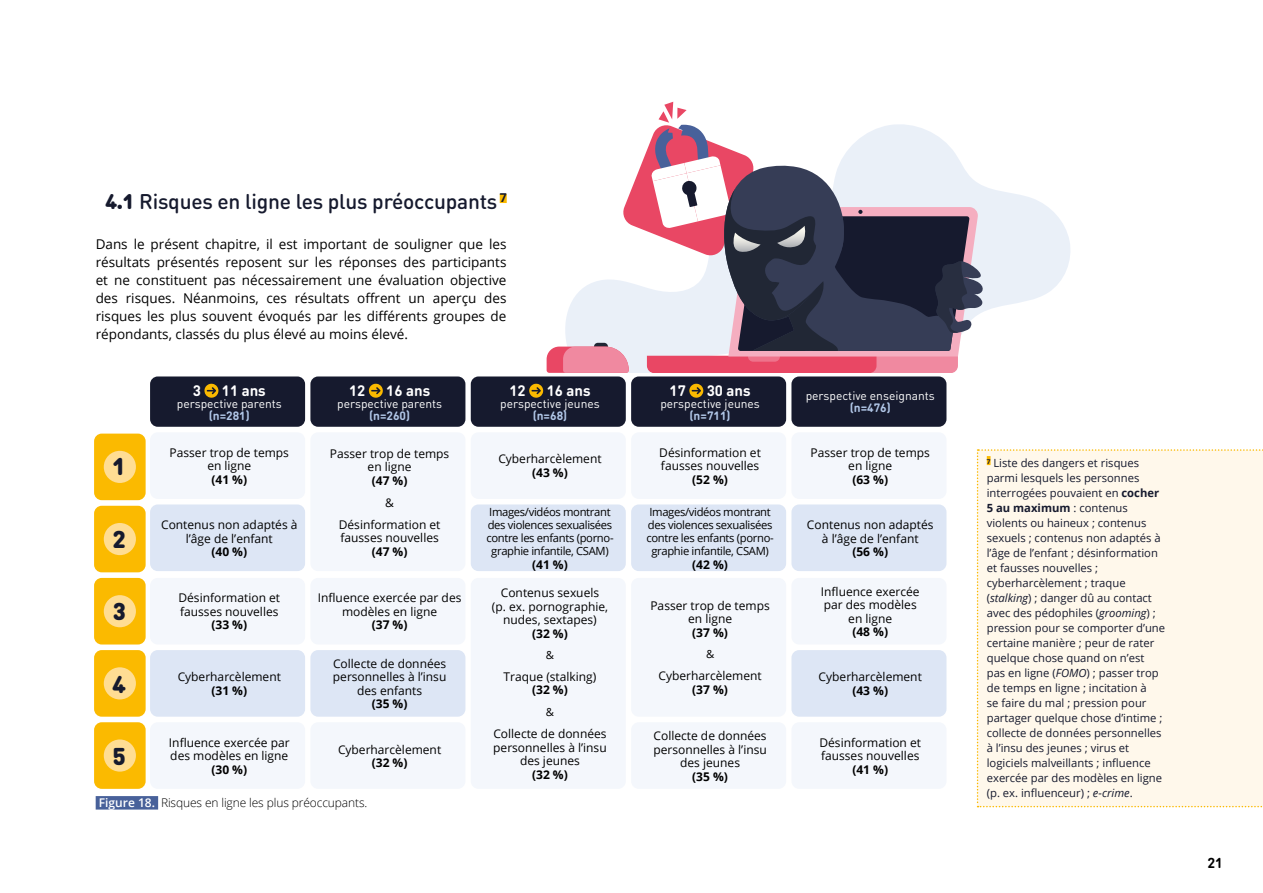
<style>
.page{position:relative;width:1263px;height:893px;background:#fff}
.page>*{position:absolute;margin:0;border:0;box-sizing:border-box;transform-origin:0 0}
.t1{font:900 24px "DIN Round Pro";color:#161a2e}
.t2{font:500 21px "DIN Round Pro";letter-spacing:-.01em;color:#161a2e}
.t3{font:700 15px "DIN Round Pro";color:#fff}
.t4{font:700 14.25px "DIN Round Pro";color:#000}
.t5{font:13.5px/18px "Open Sans";color:#000;text-align:justify}
.t6{font:12px/13.5px "Open Sans";color:#000;text-align:center}
.t7{font:12px/12px "DIN Round Pro";color:#fff;text-align:center}
.Mention_de_graphe__figure{font:300 12px "Open Sans";letter-spacing:-.01em;color:#000}
.t8{font:700 12px "Open Sans";color:#000}
.Légende{font:11.25px/15px "Open Sans";color:#161a2e}
.t9{font:11.25px/13px "Open Sans";letter-spacing:-.03em;color:#000;text-align:center}
.s1{font-weight:900}
.s2{font-weight:700;color:#b1c7e8}
.s3{font-weight:700}
.s4{font-weight:600;color:#fff}
.s5{font-style:italic}
</style>
<div class="page">
<div style="left:150px;top:376px;width:155px;height:51px;background:#161a2e;border-radius:8px"></div>
<div style="left:150px;top:432px;width:155px;height:67px;background:#f4f7fc;border-radius:8px"></div>
<div style="left:150px;top:578px;width:155px;height:66px;background:#f4f7fc;border-radius:8px"></div>
<div style="left:150px;top:722px;width:155px;height:67px;background:#f4f7fc;border-radius:8px"></div>
<div style="left:150px;top:650px;width:155px;height:67px;background:#dde6f5;border-radius:8px"></div>
<div style="left:150px;top:504px;width:155px;height:67px;background:#dde6f5;border-radius:8px"></div>
<div style="left:94px;top:434px;width:52px;height:66px;background:#fbba00;border-radius:8px"></div>
<div style="left:94px;top:578px;width:52px;height:66px;background:#fbba00;border-radius:8px"></div>
<div style="left:94px;top:506px;width:52px;height:66px;background:#fbba00;border-radius:8px"></div>
<div style="left:94px;top:650px;width:52px;height:67px;background:#fbba00;border-radius:8px"></div>
<div style="left:94px;top:722px;width:52px;height:67px;background:#fbba00;border-radius:8px"></div>
<div style="left:310px;top:376px;width:155px;height:51px;background:#161a2e;border-radius:8px"></div>
<div style="left:471px;top:376px;width:155px;height:51px;background:#161a2e;border-radius:8px"></div>
<div style="left:631px;top:376px;width:155px;height:51px;background:#161a2e;border-radius:8px"></div>
<div style="left:791px;top:376px;width:155px;height:51px;background:#161a2e;border-radius:8px"></div>
<div style="left:471px;top:432px;width:155px;height:67px;background:#f4f7fc;border-radius:8px"></div>
<div style="left:631px;top:432px;width:155px;height:67px;background:#f4f7fc;border-radius:8px"></div>
<div style="left:791px;top:432px;width:155px;height:67px;background:#f4f7fc;border-radius:8px"></div>
<div style="left:310px;top:578px;width:155px;height:66px;background:#f4f7fc;border-radius:8px"></div>
<div style="left:471px;top:578px;width:155px;height:211px;background:#f4f7fc;border-radius:8px"></div>
<div style="left:631px;top:578px;width:155px;height:139px;background:#f4f7fc;border-radius:8px"></div>
<div style="left:791px;top:578px;width:155px;height:66px;background:#f4f7fc;border-radius:8px"></div>
<div style="left:310px;top:722px;width:155px;height:67px;background:#f4f7fc;border-radius:8px"></div>
<div style="left:631px;top:722px;width:155px;height:67px;background:#f4f7fc;border-radius:8px"></div>
<div style="left:791px;top:722px;width:155px;height:67px;background:#f4f7fc;border-radius:8px"></div>
<div style="left:310px;top:650px;width:155px;height:67px;background:#dde6f5;border-radius:8px"></div>
<div style="left:791px;top:650px;width:155px;height:67px;background:#dde6f5;border-radius:8px"></div>
<div style="left:310px;top:432px;width:155px;height:139px;background:#f4f7fc;border-radius:8px"></div>
<div style="left:471px;top:504px;width:155px;height:67px;background:#dde6f5;border-radius:8px"></div>
<div style="left:631px;top:504px;width:155px;height:67px;background:#dde6f5;border-radius:8px"></div>
<div style="left:791px;top:504px;width:155px;height:67px;background:#dde6f5;border-radius:8px"></div>
<div style="left:104px;top:451px;width:32px;height:32px;background:#ffdd93;border-radius:50%"></div>
<div style="left:104px;top:523px;width:32px;height:32px;background:#ffdd93;border-radius:50%"></div>
<div style="left:104px;top:595px;width:32px;height:32px;background:#ffdd93;border-radius:50%"></div>
<div style="left:104px;top:667px;width:32px;height:32px;background:#ffdd93;border-radius:50%"></div>
<div style="left:104px;top:739px;width:32px;height:33px;background:#ffdd93;border-radius:50%"></div>
<div style="left:500px;top:194px;width:7px;height:9px;background:#fbba00"></div>
<svg style="left:204px;top:383px;width:14px;height:15px"></svg>
<svg style="left:368px;top:383px;width:15px;height:15px"></svg>
<svg style="left:529px;top:383px;width:14px;height:15px"></svg>
<svg style="left:689px;top:383px;width:14px;height:15px"></svg>
<div style="left:96px;top:796px;width:62px;height:14px;background:#48619a"></div>
<div style="left:977px;top:449px;width:286px;height:358px;background:#fff8eb"></div>
<svg style="left:987px;top:188px;width:83px;height:122px;fill:#eaf0f8"></svg>
<svg style="left:547px;top:102px;width:440px;height:271px"></svg>
<h3 class="t2" style="left:105px;top:187px;width:403px"><span class="s1">4.1</span> Risques en ligne les plus préoccupants <sup>7</sup></h3>
<p class="t5" style="left:96px;top:235px;width:412px">Dans le présent chapitre, il est important de souligner que les résultats présentés reposent sur les réponses des participants et ne constituent pas nécessairement une évaluation objective des risques. Néanmoins, ces résultats offrent un aperçu des risques les plus souvent évoqués par les différents groupes de répondants, classés du plus élevé au moins élevé.</p>
<p class="t3" style="left:193px;top:380px;width:10px">3</p>
<p class="t3" style="left:222px;top:380px;width:45px">11 ans</p>
<p class="t7" style="left:177px;top:397px;width:106px">perspective parents <span class="s2">(n=281)</span></p>
<p class="t3" style="left:349px;top:380px;width:18px">12</p>
<p class="t3" style="left:386px;top:380px;width:45px">16 ans</p>
<p class="t7" style="left:337px;top:397px;width:106px">perspective parents <span class="s2">(n=260)</span></p>
<p class="t3" style="left:509px;top:380px;width:18px">12</p>
<p class="t3" style="left:547px;top:380px;width:45px">16 ans</p>
<p class="t7" style="left:500px;top:397px;width:101px">perspective jeunes <span class="s2">(n=68)</span></p>
<p class="t3" style="left:669px;top:380px;width:18px">17</p>
<p class="t3" style="left:707px;top:380px;width:45px">30 ans</p>
<p class="t7" style="left:660px;top:397px;width:101px">perspective jeunes <span class="s2">(n=711)</span></p>
<p class="t7" style="left:806px;top:389px;width:131px">perspective enseignants <span class="s2">(n=476)</span></p>
<p class="t1" style="left:112px;top:448px;width:15px">1</p>
<p class="t6" style="left:170px;top:445px;width:121px">Passer trop de temps en ligne<br><span class="s3">(41 %)</span></p>
<p class="t6" style="left:330px;top:446px;width:121px">Passer trop de temps en ligne<br><span class="s3">(47 %)</span></p>
<p class="t6" style="left:385px;top:495px;width:10px">&amp;</p>
<p class="t6" style="left:339px;top:517px;width:103px">Désinformation et fausses nouvelles <span class="s3">(47 %)</span></p>
<p class="t1" style="left:112px;top:521px;width:15px">2</p>
<p class="t6" style="left:161px;top:518px;width:138px">Contenus non adaptés à l’âge de l’enfant<br><span class="s3">(40 %)</span></p>
<p class="t6" style="left:498px;top:452px;width:105px">Cyberharcèlement <span class="s3">(43 %)</span></p>
<p class="t6" style="left:659px;top:445px;width:103px">Désinformation et fausses nouvelles <span class="s3">(52 %)</span></p>
<p class="t6" style="left:810px;top:445px;width:121px">Passer trop de temps en ligne<br><span class="s3">(63 %)</span></p>
<p class="t9" style="left:486px;top:505px;width:129px">Images/vidéos montrant des violences sexualisées contre les enfants (porno&shy;graphie infantile, CSAM)</p>
<p class="t8" style="left:532px;top:556px;width:37px">(41 %)</p>
<p class="t9" style="left:646px;top:505px;width:129px">Images/vidéos montrant des violences sexualisées contre les enfants (porno&shy;graphie infantile, CSAM)</p>
<p class="t8" style="left:692px;top:556px;width:37px">(42 %)</p>
<p class="t6" style="left:807px;top:518px;width:128px">Contenus non adaptés à l’âge de l’enfant<br><span class="s3">(56 %)</span></p>
<p class="t1" style="left:112px;top:593px;width:15px">3</p>
<p class="t6" style="left:178px;top:591px;width:103px">Désinformation et fausses nouvelles <span class="s3">(33 %)</span></p>
<p class="t6" style="left:318px;top:591px;width:145px">Influence exercée par des modèles en ligne<br><span class="s3">(37 %)</span></p>
<p class="t6" style="left:492px;top:586px;width:118px">Contenus sexuels<br>(p. ex. pornographie, nudes, sextapes)<br><span class="s3">(32 %)</span></p>
<p class="t9" style="left:546px;top:648px;width:10px">&amp;</p>
<p class="t6" style="left:503px;top:669px;width:94px">Traque (stalking) <span class="s3">(32 %)</span></p>
<p class="t9" style="left:546px;top:705px;width:10px">&amp;</p>
<p class="t6" style="left:493px;top:727px;width:115px">Collecte de données personnelles à l’insu des jeunes<br><span class="s3">(32 %)</span></p>
<p class="t6" style="left:333px;top:656px;width:115px">Collecte de données personnelles à l’insu des enfants<br><span class="s3">(35 %)</span></p>
<p class="t1" style="left:112px;top:666px;width:15px">4</p>
<p class="t6" style="left:178px;top:670px;width:105px">Cyberharcèlement <span class="s3">(31 %)</span></p>
<p class="t1" style="left:112px;top:738px;width:15px">5</p>
<p class="t6" style="left:169px;top:735px;width:122px">Influence exercée par des modèles en ligne <span class="s3">(30 %)</span></p>
<p class="t6" style="left:338px;top:742px;width:105px">Cyberharcèlement <span class="s3">(32 %)</span></p>
<p class="Mention_de_graphe__figure" style="left:99px;top:795px;width:270px"><span class="s4">Figure 18.</span> Risques en ligne les plus préoccupants.</p>
<p class="t6" style="left:650px;top:598px;width:121px">Passer trop de temps en ligne<br><span class="s3">(37 %)</span></p>
<p class="t9" style="left:706px;top:647px;width:10px">&amp;</p>
<p class="t6" style="left:658px;top:669px;width:105px">Cyberharcèlement <span class="s3">(37 %)</span></p>
<p class="t6" style="left:821px;top:584px;width:100px">Influence exercée par des modèles en ligne<br><span class="s3">(48 %)</span></p>
<p class="t6" style="left:819px;top:670px;width:105px">Cyberharcèlement <span class="s3">(43 %)</span></p>
<p class="t6" style="left:653px;top:729px;width:115px">Collecte de données personnelles à l’insu des jeunes<br><span class="s3">(35 %)</span></p>
<p class="t6" style="left:819px;top:735px;width:103px">Désinformation et fausses nouvelles <span class="s3">(41 %)</span></p>
<p class="Légende" style="left:987px;top:455px;width:180px"><sup>7</sup> Liste des dangers et risques parmi lesquels les personnes interrogées pouvaient en <span class="s3">cocher<br>5 au maximum</span> : contenus violents ou haineux ; contenus sexuels ; contenus non adaptés à l’âge de l’enfant ; désinformation et fausses nouvelles ; cyberharcèlement ; traque (<span class="s5">stalking</span>) ; danger dû au contact avec des pédophiles (<span class="s5">grooming</span>) ; pression pour se comporter d’une certaine manière ; peur de rater quelque chose quand on n’est pas en ligne (<span class="s5">FOMO</span>) ; passer trop de temps en ligne ; incitation à<br>se faire du mal ; pression pour partager quelque chose d’intime ; collecte de données personnelles à l’insu des jeunes ; virus et logiciels malveillants ; influence exercée par des modèles en ligne (p. ex. influenceur) ; <span class="s5">e-crime</span>.</p>
<p class="t4" style="left:1207px;top:853px;width:17px">21</p>
</div>
